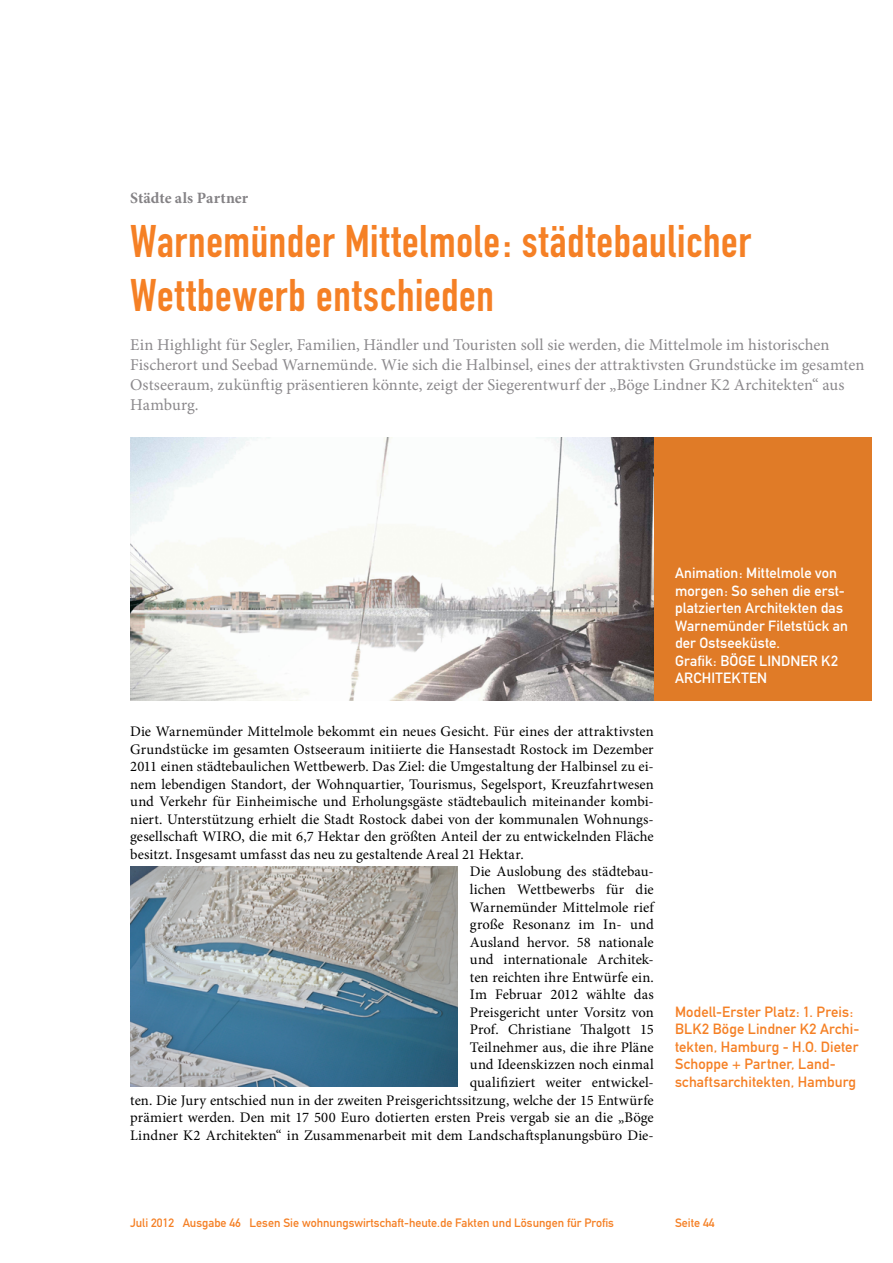
<style>
.page{position:relative;width:893px;height:1263px;background:#fff}
.page>*{position:absolute;margin:0;border:0;box-sizing:border-box;transform-origin:0 0}
.Überschrift_Groß{font:45px/54px "DIN Engschrift";letter-spacing:.015em;color:#f58025}
.Anlesetext{font:16.5px/19.8px "Minion Pro";color:#8b898c}
.Kategorie{font:700 15.75px "Minion Pro";color:#848285}
.Fließtext_erste_Zeil{font:14.7px/17.5px "Minion Pro";letter-spacing:.005em;color:#000;text-align:justify}
.Bildunterschrift{font:14.7px/17.5px "DIN Mittelschrift";letter-spacing:.005em;color:#fff}
.Bildunterschrift-2{font:14.7px/17.5px "DIN Mittelschrift";letter-spacing:.005em;color:#f58025}
.t1{font:12px "DIN Mittelschrift";color:#f58025}
</style>
<div class="page">
<div style="left:654px;top:438px;width:218px;height:263px;background:#e07b27"></div>
<img style="left:130px;top:438px;width:524px;height:262px">
<img style="left:130px;top:867px;width:327px;height:219px">
<p class="Kategorie" style="left:130px;top:187px;width:119px">Städte als Partner</p>
<p class="Überschrift_Groß" style="left:130px;top:214px;width:622px">Warnemünder Mittelmole: städtebaulicher<br>Wettbewerb entschieden</p>
<p class="Anlesetext" style="left:130px;top:335px;width:736px">Ein Highlight für Segler, Familien, Händler und Touristen soll sie werden, die Mittelmole im historischen Fischerort und Seebad Warnemünde. Wie sich die Halbinsel, eines der attraktivsten Grundstücke im gesamten Ostseeraum, zukünftig präsentieren könnte, zeigt der Siegerentwurf der „Böge Lindner K2 Architekten“ aus Hamburg.</p>
<p class="Fließtext_erste_Zeil" style="left:130px;top:723px;width:525px">Die Warnemünder Mittelmole bekommt ein neues Gesicht. Für eines der attraktivsten Grundstücke im gesamten Ostseeraum initiierte die Hansestadt Rostock im Dezember 2011 einen städtebaulichen Wettbewerb. Das Ziel: die Umgestaltung der Halbinsel zu ei&shy;nem lebendigen Standort, der Wohnquartier, Tourismus, Segelsport, Kreuzfahrtwesen und Verkehr für Einheimische und Erholungsgäste städtebaulich miteinander kombi&shy;niert. Unterstützung erhielt die Stadt Rostock dabei von der kommunalen Wohnungs&shy;gesellschaft WIRO, die mit 6,7 Hektar den größten Anteil der zu entwickelnden Fläche besitzt. Insgesamt umfasst das neu zu gestaltende Areal 21 Hektar.</p>
<p class="Fließtext_erste_Zeil" style="left:130px;top:863px;width:525px;text-align:right">Die Auslobung des städtebau-<br>lichen Wettbewerbs für die<br>Warnemünder Mittelmole rief<br>große Resonanz im In- und<br>Ausland hervor. 58 nationale<br>und internationale Architek-<br>ten reichten ihre Entwürfe ein.<br>Im Februar 2012 wählte das<br>Preisgericht unter Vorsitz von<br>Prof. Christiane Thalgott 15<br>Teilnehmer aus, die ihre Pläne<br>und Ideenskizzen noch einmal<br>qualifiziert weiter entwickel-<br>ten. Die Jury entschied nun in der zweiten Preisgerichtssitzung, welche der 15 Entwürfe prämiert werden. Den mit 17 500 Euro dotierten ersten Preis vergab sie an die „Böge Lindner K2 Architekten“ in Zusammenarbeit mit dem Landschaftsplanungsbüro Die-</p>
<p class="Bildunterschrift" style="left:675px;top:564px;width:174px">Animation: Mittelmole von morgen: So sehen die erst&shy;platzierten Architekten das<br>Warnemünder Filetstück an der Ostseeküste.</p>
<p class="Bildunterschrift" style="left:675px;top:652px;width:165px">Grafik: BÖGE LINDNER K2<br>ARCHITEKTEN</p>
<p class="Bildunterschrift-2" style="left:675px;top:1003px;width:186px">Modell-Erster Platz: 1. Preis:<br>BLK2 Böge Lindner K2 Archi&shy;tekten, Hamburg - H.O. Dieter<br>Schoppe + Partner, Land&shy;schaftsarchitekten, Hamburg</p>
<p class="t1" style="left:130px;top:1216px;width:485px">Juli 2012 Ausgabe 46 Lesen Sie wohnungswirtschaft-heute.de Fakten und Lösungen für Profis</p>
<p class="t1" style="left:675px;top:1216px;width:41px">Seite 44</p>
</div>
